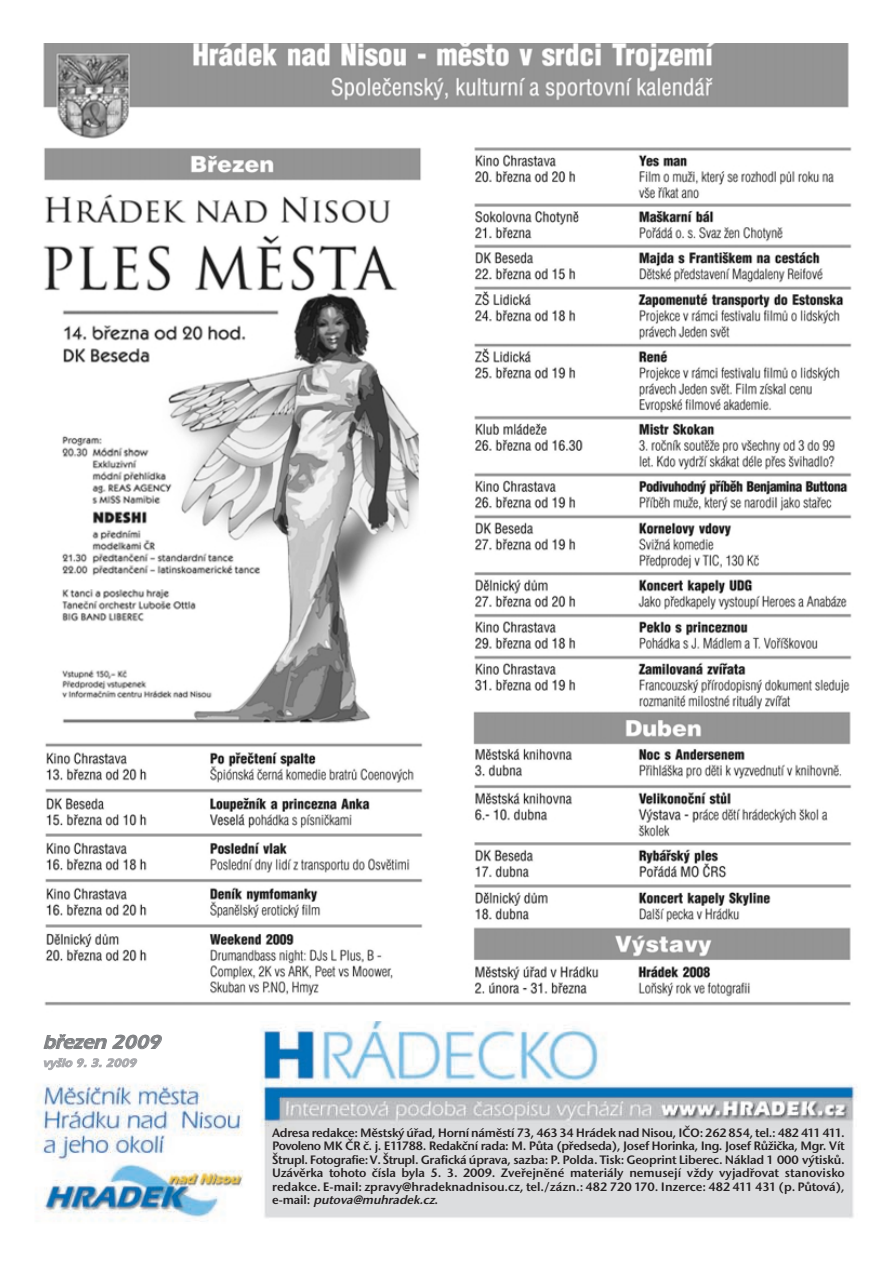
<style>
.page{position:relative;width:893px;height:1263px;background:#fff}
.page>*{position:absolute;margin:0;border:0;box-sizing:border-box;transform-origin:0 0}
.t1{font:italic 600 19.5px "Itc Eras CE";color:#808285}
.t2{font:12.75px/13.5px "Stone Sans Itc TCE Semi";color:#231f20;text-align:justify}
.t3{font:italic 600 12px "Itc Eras CE";color:#a8a9ad}
.s1{font-style:italic}
</style>
<div class="page">
<img style="left:36px;top:1021px;width:822px;height:201px">
<img style="left:43px;top:44px;width:809px;height:962px">
<h1 class="t1" style="left:43px;top:1035px;width:123px">bfiezen 2009</h1>
<p class="t3" style="left:43px;top:1058px;width:97px">vy‰lo 9. 3. 2009</p>
<p class="t2" style="left:272px;top:1127px;width:574px">Adresa redakce: Městský úřad, Horní náměstí 73, 463 34 Hrádek nad Nisou, IČO: 262 854, tel.: 482 411 411.<br>Povoleno MK ČR č. j. E11788. Redakční rada: M. Půta (předseda), Josef Horinka, Ing. Josef Růžička, Mgr. Vít Štrupl. Fotografie: V. Štrupl. Grafická úprava, sazba: P. Polda. Tisk: Geoprint Liberec. Náklad 1 000 výtisků.<br>Uzávěrka tohoto čísla byla 5. 3. 2009. Zveřejněné materiály nemusejí vždy vyjadřovat stanovisko redakce. E-mail: zpravy@hradeknadnisou.cz, tel./zázn.: 482 720 170. Inzerce: 482 411 431 (p. Půtová), e - m a i l : <span class="s1">putova@muhradek.cz</span>.</p>
</div>
